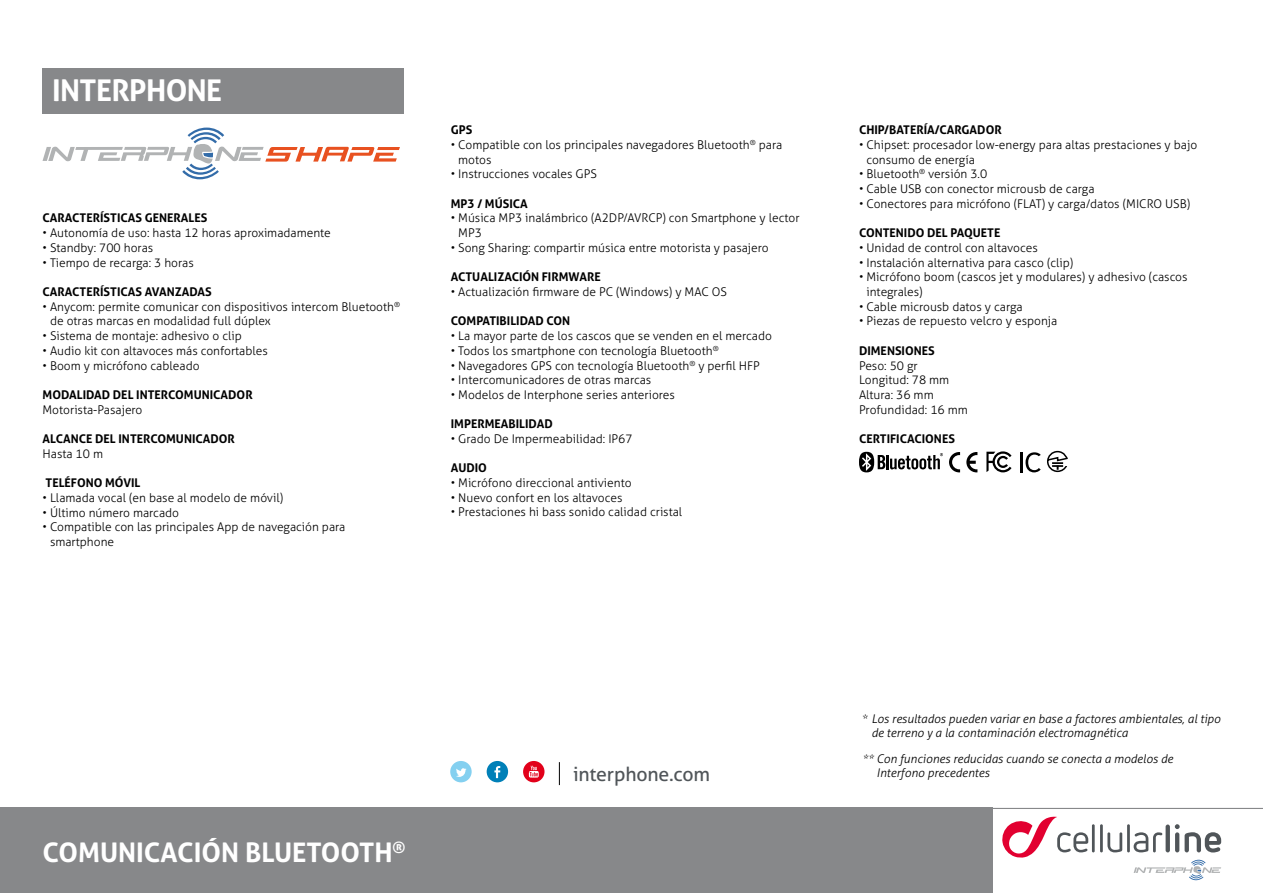
<style>
.page{position:relative;width:1263px;height:893px;background:#fff}
.page>*{position:absolute;margin:0;border:0;box-sizing:border-box;transform-origin:0 0}
.t1{font:700 30px "Aller Typo";letter-spacing:-.02em;color:#fff}
.t2{font:700 27px "Aller Typo";color:#fff}
.t3{font:19.5px "Aller Typo";letter-spacing:-.01em;color:#505559}
.t4{font:300 12px/14.7px "Aller Typo";color:#000}
.t5{font:700 12px "Aller Typo";color:#000}
.t6{font:italic 300 12px/13.5px "Aller Typo";color:#000}
.s1{font-style:normal}
</style>
<div class="page">
<div style="left:0;top:808px;width:992px;height:85px;background:#87888a"></div>
<svg style="left:1002px;top:817px;width:86px;height:41px"></svg>
<hr style="left:1092px;top:824px;width:3px;height:28px;background:#505559">
<hr style="left:1100px;top:824px;width:3px;height:28px;background:#505559">
<svg style="left:1107px;top:832px;width:15px;height:20px"></svg>
<hr style="left:1127px;top:824px;width:3px;height:28px;background:#505559">
<svg style="left:1133px;top:832px;width:29px;height:20px"></svg>
<div style="left:1165px;top:824px;width:5px;height:28px;background:#505559;border-radius:2px"></div>
<svg style="left:1175px;top:824px;width:46px;height:28px"></svg>
<svg style="left:1134px;top:860px;width:87px;height:20px"></svg>
<hr style="left:989px;top:808px;width:274px;height:1px;background:#87888a">
<div style="left:43px;top:68px;width:361px;height:45px;background:#87888a"></div>
<svg style="left:559px;top:762px;width:1px;height:23px"></svg>
<div style="left:450px;top:761px;width:22px;height:21px;background:#84d0f0;border-radius:50%"></div>
<svg style="left:456px;top:768px;width:10px;height:9px"></svg>
<div style="left:487px;top:761px;width:21px;height:21px;background:#0080b8;border-radius:50%"></div>
<svg style="left:494px;top:766px;width:6px;height:12px"></svg>
<div style="left:523px;top:761px;width:21px;height:21px;background:#e2001a;border-radius:50%"></div>
<svg style="left:529px;top:766px;width:10px;height:12px"></svg>
<svg style="left:43px;top:128px;width:357px;height:51px"></svg>
<svg style="left:859px;top:452px;width:84px;height:20px"></svg>
<svg style="left:949px;top:452px;width:11px;height:20px"></svg>
<svg style="left:966px;top:452px;width:11px;height:20px"></svg>
<svg style="left:986px;top:451px;width:25px;height:21px"></svg>
<hr style="left:1020px;top:452px;width:3px;height:20px;background:#000">
<svg style="left:1025px;top:452px;width:16px;height:20px"></svg>
<svg style="left:1047px;top:451px;width:21px;height:21px"></svg>
<h1 class="t1" style="left:52px;top:72px;width:172px">INTERPHONE</h1>
<p class="t5" style="left:43px;top:211px;width:166px">CARACTERÍSTICAS GENERALES</p>
<p class="t4" style="left:43px;top:226px;width:290px">• Autonomía de uso: hasta 12 horas aproximadamente</p>
<p class="t4" style="left:43px;top:240px;width:112px">• Standby: 700 horas</p>
<p class="t4" style="left:43px;top:255px;width:153px">• Tiempo de recarga: 3 horas</p>
<p class="t5" style="left:43px;top:284px;width:171px">CARACTERÍSTICAS AVANZADAS</p>
<p class="t4" style="left:50px;top:299px;width:352px;text-indent:-8px">• Anycom: permite comunicar con dispositivos intercom Bluetooth<sup>® </sup>de otras marcas en modalidad full dúplex</p>
<p class="t4" style="left:43px;top:328px;width:201px">• Sistema de montaje: adhesivo o clip</p>
<p class="t4" style="left:43px;top:343px;width:227px">• Audio kit con altavoces más confortables</p>
<p class="t4" style="left:43px;top:358px;width:159px">• Boom y micrófono cableado</p>
<p class="t5" style="left:43px;top:387px;width:212px">MODALIDAD DEL INTERCOMUNICADOR</p>
<p class="t4" style="left:43px;top:402px;width:102px">Motorista-Pasajero</p>
<p class="t5" style="left:43px;top:431px;width:194px">ALCANCE DEL INTERCOMUNICADOR</p>
<p class="t4" style="left:43px;top:446px;width:62px">Hasta 10 m</p>
<p class="t5" style="left:46px;top:475px;width:96px">TELÉFONO MÓVIL</p>
<p class="t4" style="left:43px;top:490px;width:242px">• Llamada vocal (en base al modelo de móvil)</p>
<p class="t4" style="left:43px;top:505px;width:138px">• Último número marcado</p>
<p class="t4" style="left:50px;top:520px;width:297px;text-indent:-8px">• Compatible con las principales App de navegación para smartphone</p>
<p class="t5" style="left:451px;top:123px;width:23px">GPS</p>
<p class="t4" style="left:458px;top:137px;width:325px;text-indent:-7px">• Compatible con los principales navegadores Bluetooth<sup>®</sup> para motos</p>
<p class="t4" style="left:451px;top:167px;width:148px">• Instrucciones vocales GPS</p>
<p class="t5" style="left:451px;top:196px;width:79px">MP3 / MÚSICA</p>
<p class="t4" style="left:458px;top:211px;width:343px;text-indent:-8px">• Música MP3 inalámbrico (A2DP/AVRCP) con Smartphone y lector<br>MP3</p>
<p class="t4" style="left:451px;top:240px;width:320px">• Song Sharing: compartir música entre motorista y pasajero</p>
<p class="t5" style="left:451px;top:270px;width:151px">ACTUALIZACIÓN FIRMWARE</p>
<p class="t4" style="left:451px;top:284px;width:278px">• Actualización firmware de PC (Windows) y MAC OS</p>
<p class="t5" style="left:451px;top:314px;width:121px">COMPATIBILIDAD CON</p>
<p class="t4" style="left:451px;top:328px;width:323px">• La mayor parte de los cascos que se venden en el mercado</p>
<p class="t4" style="left:451px;top:343px;width:269px">• Todos los smartphone con tecnología Bluetooth<sup>®</sup></p>
<p class="t4" style="left:451px;top:358px;width:310px">• Navegadores GPS con tecnología Bluetooth<sup>®</sup> y perfil HFP</p>
<p class="t4" style="left:451px;top:373px;width:202px">• Intercomunicadores de otras marcas</p>
<p class="t4" style="left:451px;top:387px;width:226px">• Modelos de Interphone series anteriores</p>
<p class="t5" style="left:451px;top:417px;width:103px">IMPERMEABILIDAD</p>
<p class="t4" style="left:451px;top:431px;width:183px">• Grado De Impermeabilidad: IP67</p>
<p class="t5" style="left:451px;top:461px;width:38px">AUDIO</p>
<p class="t4" style="left:451px;top:475px;width:182px">• Micrófono direccional antiviento</p>
<p class="t4" style="left:451px;top:490px;width:173px">• Nuevo confort en los altavoces</p>
<p class="t4" style="left:451px;top:505px;width:233px">• Prestaciones hi bass sonido calidad cristal</p>
<p class="t5" style="left:859px;top:123px;width:144px">CHIP/BATERÍA/CARGADOR</p>
<p class="t4" style="left:866px;top:137px;width:332px;text-indent:-8px">• Chipset: procesador low-energy para altas prestaciones y bajo consumo de energía</p>
<p class="t4" style="left:859px;top:167px;width:130px">• Bluetooth<sup>®</sup> versión 3.0</p>
<p class="t4" style="left:859px;top:181px;width:237px">• Cable USB con conector microusb de carga</p>
<p class="t4" style="left:859px;top:196px;width:333px">• Conectores para micrófono (FLAT) y carga/datos (MICRO USB)</p>
<p class="t5" style="left:859px;top:226px;width:143px">CONTENIDO DEL PAQUETE</p>
<p class="t4" style="left:859px;top:240px;width:180px">• Unidad de control con altavoces</p>
<p class="t4" style="left:859px;top:255px;width:216px">• Instalación alternativa para casco (clip)</p>
<p class="t4" style="left:866px;top:270px;width:323px;text-indent:-8px">• Micrófono boom (cascos jet y modulares) y adhesivo (cascos integrales)</p>
<p class="t4" style="left:859px;top:299px;width:165px">• Cable microusb datos y carga</p>
<p class="t4" style="left:859px;top:314px;width:200px">• Piezas de repuesto velcro y esponja</p>
<p class="t5" style="left:859px;top:343px;width:77px">DIMENSIONES</p>
<p class="t4" style="left:859px;top:358px;width:110px">Peso: 50 gr<br>Longitud: 78 mm<br>Altura: 36 mm<br>Profundidad: 16 mm</p>
<p class="t5" style="left:859px;top:431px;width:97px">CERTIFICACIONES</p>
<h2 class="t2" style="left:43px;top:836px;width:364px">COMUNICACIÓN BLUETOOTH<sup>®</sup></h2>
<h3 class="t3" style="left:573px;top:762px;width:139px">interphone.com</h3>
<p class="t6" style="left:871px;top:712px;width:351px;text-indent:-9px"><span class="s1">*</span> Los resultados pueden variar en base a factores ambientales, al tipo de terreno y a la contaminación electromagnética</p>
<p class="t6" style="left:876px;top:752px;width:298px;text-indent:-14px">** Con funciones reducidas cuando se conecta a modelos de<br>Interfono precedentes</p>
</div>
